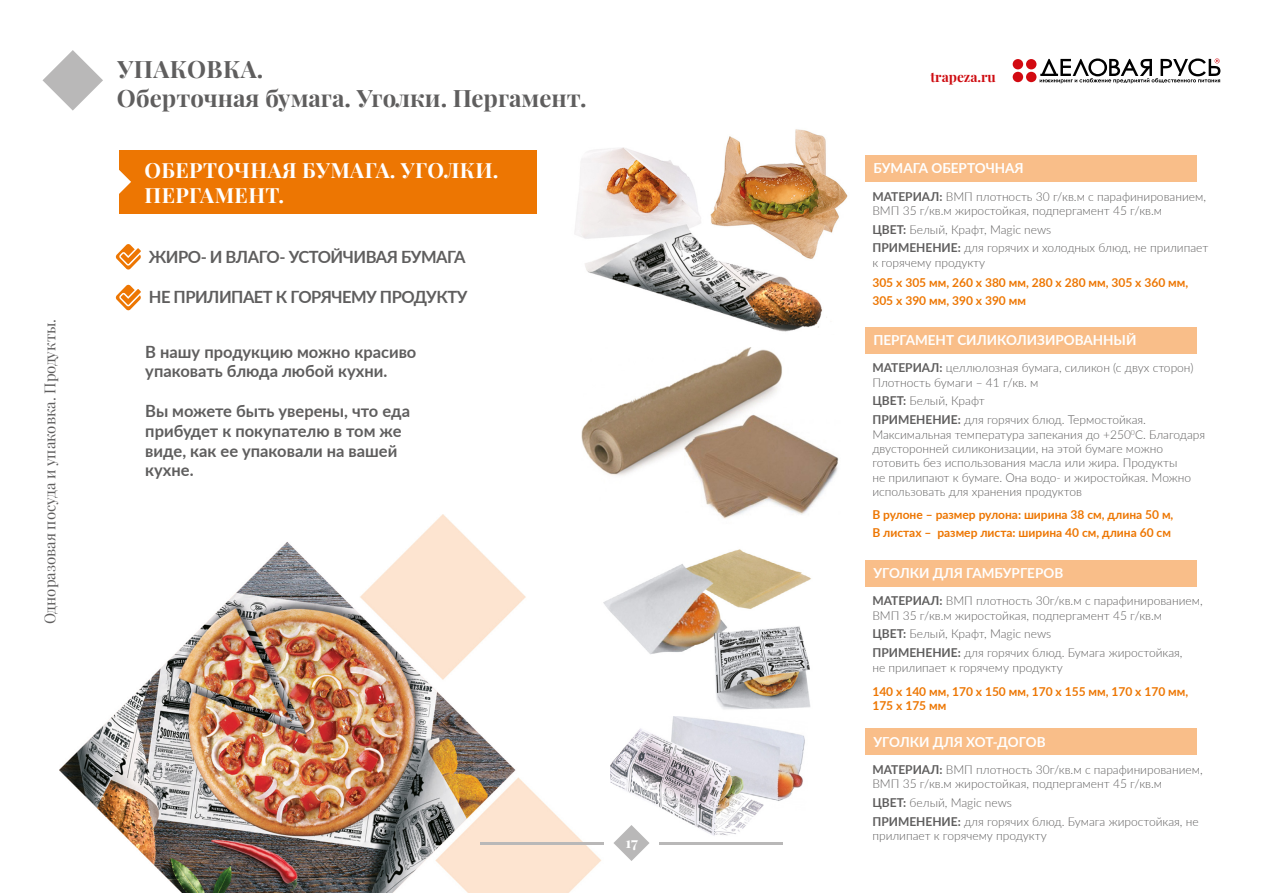
<style>
.page{position:relative;width:1263px;height:893px;background:#fff}
.page>*{position:absolute;margin:0;border:0;box-sizing:border-box;transform-origin:0 0}
.t1{font:700 24px/28.8px "Playfair Display";color:#5f5e5e}
.t2{font:700 21px/25.2px "Playfair Display";letter-spacing:.02em;color:#fff}
.t3{font:700 16.5px/19.8px "Lato";color:#5f5e5e}
.t4{font:700 16.5px "Lato";letter-spacing:-.03em;color:#5f5e5e}
.t5{font:15px "Playfair Display";color:#5f5e5e}
.t6{font:700 15px "Playfair Display";color:#fff}
.t7{font:700 13.65px "Playfair Display";color:#ce0b10}
.t8{font:700 13.5px "Lato";color:#fff}
.t9{font:300 12px/14.4px "Lato";color:#5f5e5e}
.t10{font:700 12px/18.6px "Lato";color:#ed7602}
.s1{font-weight:700}
</style>
<div class="page">
<svg style="left:43px;top:50px;width:60px;height:61px"></svg>
<div style="left:1013px;top:72px;width:10px;height:10px;background:#d20a11;border-radius:50%"></div>
<div style="left:1013px;top:59px;width:10px;height:10px;background:#d20a11;border-radius:50%"></div>
<svg style="left:1026px;top:58px;width:194px;height:25px"></svg>
<svg style="left:116px;top:244px;width:25px;height:26px"></svg>
<svg style="left:116px;top:285px;width:25px;height:25px"></svg>
<div style="left:865px;top:327px;width:332px;height:27px;background:#f9be89"></div>
<div style="left:865px;top:560px;width:332px;height:27px;background:#f9be89"></div>
<div style="left:865px;top:728px;width:332px;height:27px;background:#f9be89"></div>
<img style="left:582px;top:348px;width:257px;height:171px">
<img style="left:574px;top:129px;width:274px;height:203px">
<div style="left:119px;top:150px;width:417px;height:63px;background:#ed7602"></div>
<svg style="left:119px;top:170px;width:12px;height:24px"></svg>
<img style="left:610px;top:716px;width:195px;height:129px">
<img style="left:60px;top:514px;width:549px;height:379px">
<div style="left:865px;top:155px;width:332px;height:27px;background:#f9be89"></div>
<img style="left:602px;top:539px;width:209px;height:176px">
<svg style="left:613px;top:825px;width:36px;height:36px"></svg>
<hr style="left:660px;top:842px;width:123px;height:3px;background:#b9b8b8">
<hr style="left:480px;top:842px;width:123px;height:3px;background:#b9b8b8">
<p class="t5" style="left:38px;top:624px;width:307px;rotate:-90deg">Одноразовая посуда и упаковка. Продукты.</p>
<h1 class="t1" style="left:117px;top:53px;width:471px">УПАКОВКА.<br>Оберточная бумага. Уголки. Пергамент.</h1>
<h2 class="t2" style="left:144px;top:155px;width:355px">ОБЕРТОЧНАЯ БУМАГА. УГОЛКИ.<br>ПЕРГАМЕНТ.</h2>
<h3 class="t4" style="left:149px;top:247px;width:318px">ЖИРО- И ВЛАГО- УСТОЙЧИВАЯ БУМАГА</h3>
<h3 class="t4" style="left:149px;top:287px;width:320px">НЕ ПРИЛИПАЕТ К ГОРЯЧЕМУ ПРОДУКТУ</h3>
<h3 class="t3" style="left:145px;top:341px;width:273px">В нашу продукцию можно красиво упаковать блюда любой кухни.</h3>
<h3 class="t3" style="left:145px;top:401px;width:266px">Вы можете быть уверены, что еда прибудет к покупателю в том же виде, как ее упаковали на вашей кухне.</h3>
<p class="t6" style="left:626px;top:830px;width:14px">17</p>
<p class="t7" style="left:930px;top:66px;width:67px">trapeza.ru</p>
<p class="t8" style="left:873px;top:161px;width:152px">БУМАГА ОБЕРТОЧНАЯ</p>
<p class="t9" style="left:872px;top:189px;width:335px"><span class="s1">МАТЕРИАЛ:</span> ВМП плотность 30 г/кв.м с парафинированием,<br>ВМП 35 г/кв.м жиростойкая, подпергамент 45 г/кв.м</p>
<p class="t9" style="left:872px;top:220px;width:337px;line-height:18.6px"><span class="s1">ЦВЕТ:</span> Белый, Крафт, Magic news<br><span class="s1">ПРИМЕНЕНИЕ:</span> для горячих и холодных блюд, не прилипает</p>
<p class="t9" style="left:872px;top:255px;width:114px">к горячему продукту</p>
<p class="t10" style="left:872px;top:273px;width:317px">305 х 305 мм, 260 х 380 мм, 280 х 280 мм, 305 х 360 мм,<br>305 х 390 мм, 390 х 390 мм</p>
<p class="t8" style="left:873px;top:332px;width:264px">ПЕРГАМЕНТ СИЛИКОЛИЗИРОВАННЫЙ</p>
<p class="t9" style="left:872px;top:361px;width:323px"><span class="s1">МАТЕРИАЛ:</span> целлюлозная бумага, силикон (с двух сторон)<br>Плотность бумаги – 41 г/кв. м</p>
<p class="t9" style="left:872px;top:392px;width:275px;line-height:18.6px"><span class="s1">ЦВЕТ:</span> Белый, Крафт<br><span class="s1">ПРИМЕНЕНИЕ:</span> для горячих блюд. Термостойкая.</p>
<p class="t9" style="left:872px;top:427px;width:334px">Максимальная температура запекания до +250<sup>0</sup>С. Благодаря двусторонней силиконизации, на этой бумаге можно готовить без использования масла или жира. Продукты<br>не прилипают к бумаге. Она водо- и жиростойкая. Можно использовать для хранения продуктов</p>
<p class="t10" style="left:872px;top:505px;width:302px">В рулоне – размер рулона: ширина 38 см, длина 50 м,<br>В листах – размер листа: ширина 40 см, длина 60 см</p>
<p class="t8" style="left:873px;top:565px;width:191px">УГОЛКИ ДЛЯ ГАМБУРГЕРОВ</p>
<p class="t9" style="left:872px;top:594px;width:332px"><span class="s1">МАТЕРИАЛ:</span> ВМП плотность 30г/кв.м с парафинированием,<br>ВМП 35 г/кв.м жиростойкая, подпергамент 45 г/кв.м</p>
<p class="t9" style="left:872px;top:625px;width:312px;line-height:18.6px"><span class="s1">ЦВЕТ:</span> Белый, Крафт, Magic news<br><span class="s1">ПРИМЕНЕНИЕ:</span> для горячих блюд. Бумага жиростойкая,</p>
<p class="t9" style="left:872px;top:660px;width:192px">не прилипает к горячему продукту</p>
<p class="t10" style="left:872px;top:684px;width:317px;line-height:14.4px">140 х 140 мм, 170 х 150 мм, 170 х 155 мм, 170 х 170 мм,<br>175 х 175 мм</p>
<p class="t8" style="left:873px;top:734px;width:174px">УГОЛКИ ДЛЯ ХОТ-ДОГОВ</p>
<p class="t9" style="left:872px;top:762px;width:332px"><span class="s1">МАТЕРИАЛ:</span> ВМП плотность 30г/кв.м с парафинированием,<br>ВМП 35 г/кв.м жиростойкая, подпергамент 45 г/кв.м</p>
<p class="t9" style="left:872px;top:793px;width:328px;line-height:18.6px"><span class="s1">ЦВЕТ:</span> белый, Magic news<br><span class="s1">ПРИМЕНЕНИЕ:</span> для горячих блюд. Бумага жиростойкая, не</p>
<p class="t9" style="left:872px;top:828px;width:176px">прилипает к горячему продукту</p>
</div>
